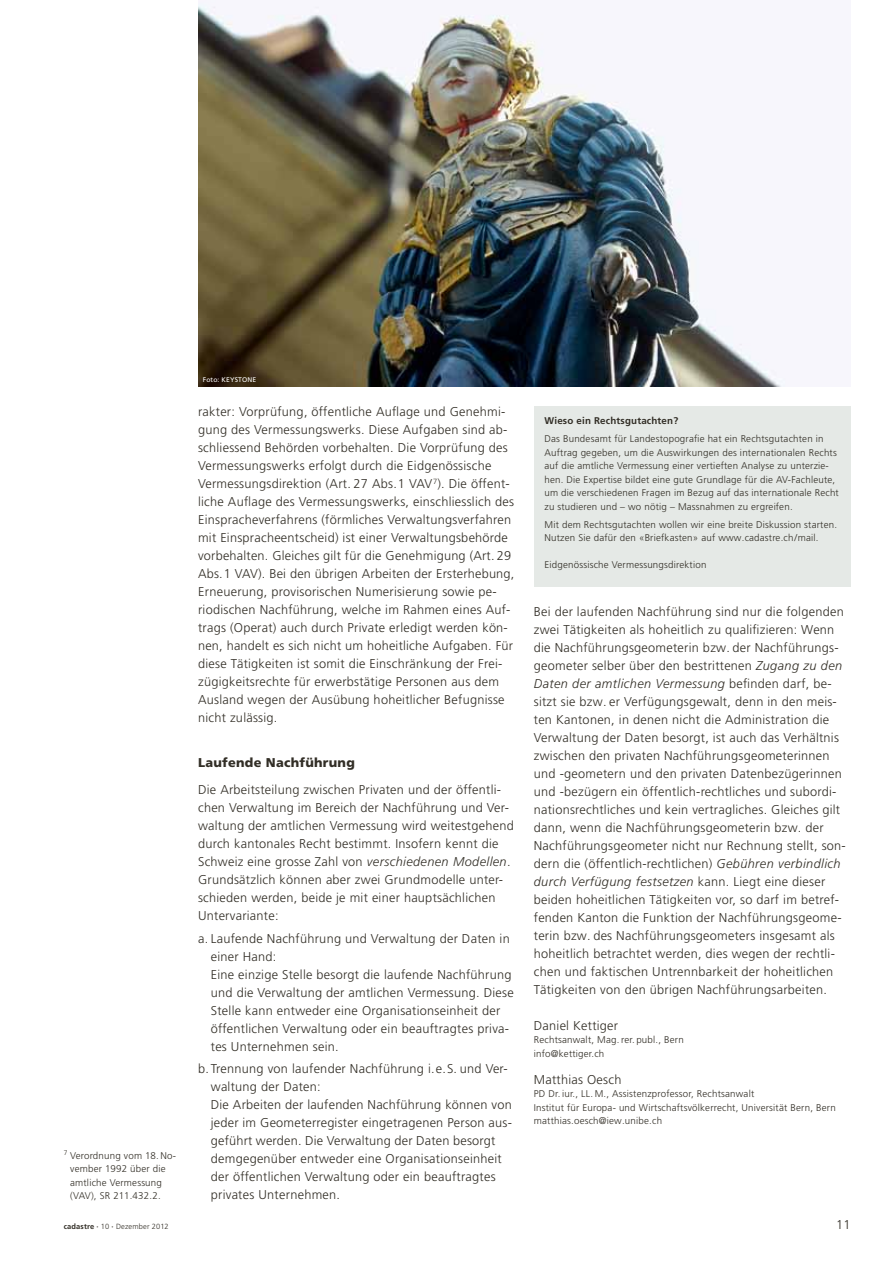
<style>
.page{position:relative;width:893px;height:1263px;background:#fff}
.page>*{position:absolute;margin:0;border:0;box-sizing:border-box;transform-origin:0 0}
._45_Lauftext_dt{font:300 12.75px/18px "Frutiger LT Pro";letter-spacing:.02em;color:#322e26}
._45_Lauftext_dt_Einz{font:300 12.75px/18px "Frutiger LT Pro";letter-spacing:.02em;color:#322e26}
.t1{font:900 12.75px "Frutiger LT Pro";letter-spacing:.02em;color:#322e26}
._45_Legende{font:300 9.75px/13.5px "Frutiger LT Pro";letter-spacing:.02em;color:#322e26}
.t2{font:700 9.75px "Frutiger LT Pro";letter-spacing:.02em;color:#322e26}
.t3{font:300 7.5px "Frutiger LT Pro";letter-spacing:.02em;color:#322e26}
.t4{font:6.75px "Frutiger LT Pro";letter-spacing:.02em;color:#fff}
.s1{font-style:italic}
.s2{font-weight:700}
</style>
<div class="page">
<img style="left:198px;top:3px;width:587px;height:384px">
<div style="left:534px;top:406px;width:316px;height:181px;background:#e5e9e6"></div>
<p class="_45_Legende" style="left:70px;top:1148px;width:107px;text-indent:-6px"><sup>7</sup> Verordnung vom 18.No&shy;vember 1992 über die amtliche Vermessung (VAV), SR 211.432.2.</p>
<p class="t4" style="left:203px;top:376px;width:55px">Foto: KEYSTONE</p>
<p class="_45_Lauftext_dt" style="left:198px;top:403px;width:318px">rakter: Vorprüfung, öffentliche Auflage und Genehmi&shy;gung des Vermessungswerks. Diese Aufgaben sind ab&shy;schliessend Behörden vorbehalten. Die Vorprüfung des Vermessungswerks erfolgt durch die Eidgenössische Vermessungsdirektion (Art. 27 Abs.1 VAV<sup>7</sup>). Die öffent&shy;liche Auflage des Vermessungswerks, einschliesslich des Einspracheverfahrens (förmliches Verwaltungsverfahren mit Einspracheentscheid) ist einer Verwaltungsbehörde vorbehalten. Gleiches gilt für die Genehmigung (Art. 29<br>Abs.1 VAV). Bei den übrigen Arbeiten der Ersterhebung, Erneuerung, provisorischen Numerisierung sowie pe&shy;riodischen Nachführung, welche im Rahmen eines Auf&shy;trags (Operat) auch durch Private erledigt werden kön&shy;nen, handelt es sich nicht um hoheitliche Aufgaben. Für diese Tätigkeiten ist somit die Einschränkung der Frei&shy;zügigkeitsrechte für erwerbstätige Personen aus dem Ausland wegen der Ausübung hoheitlicher Befugnisse nicht zulässig.</p>
<h3 class="t1" style="left:198px;top:755px;width:158px">Laufende Nachführung</h3>
<p class="_45_Lauftext_dt" style="left:198px;top:781px;width:317px">Die Arbeitsteilung zwischen Privaten und der öffentli&shy;chen Verwaltung im Bereich der Nachführung und Ver&shy;waltung der amtlichen Vermessung wird weitestgehend durch kantonales Recht bestimmt. Insofern kennt die Schweiz eine grosse Zahl von <span class="s1">verschiedenen Modellen</span>.<br>Grundsätzlich können aber zwei Grundmodelle unter&shy;schieden werden, beide je mit einer hauptsächlichen Untervariante:</p>
<p class="_45_Lauftext_dt_Einz" style="left:211px;top:929px;width:300px;text-indent:-13px">a. Laufende Nachführung und Verwaltung der Daten in einer Hand:</p>
<p class="_45_Lauftext_dt_Einz" style="left:211px;top:965px;width:304px">Eine einzige Stelle besorgt die laufende Nachführung und die Verwaltung der amtlichen Vermessung. Diese Stelle kann entweder eine Organisationseinheit der öffentlichen Verwaltung oder ein beauftragtes priva&shy;tes Unternehmen sein.</p>
<p class="_45_Lauftext_dt_Einz" style="left:211px;top:1060px;width:298px;text-indent:-13px">b. Trennung von laufender Nachführung i.e.S. und Ver&shy;waltung der Daten:</p>
<p class="_45_Lauftext_dt_Einz" style="left:211px;top:1096px;width:303px">Die Arbeiten der laufenden Nachführung können von jeder im Geometerregister eingetragenen Person aus&shy;geführt werden. Die Verwaltung der Daten besorgt demgegenüber entweder eine Organisationseinheit der öffentlichen Verwaltung oder ein beauftragtes privates Unternehmen.</p>
<h3 class="t2" style="left:544px;top:415px;width:135px">Wieso ein Rechtsgutachten?</h3>
<p class="_45_Legende" style="left:544px;top:432px;width:296px">Das Bundesamt für Landestopografie hat ein Rechtsgutachten in Auftrag gegeben, um die Auswirkungen des internationalen Rechts auf die amtliche Vermessung einer vertieften Analyse zu unterzie&shy;hen. Die Expertise bildet eine gute Grundlage für die AV-Fachleute, um die verschiedenen Fragen im Bezug auf das internationale Recht zu studieren und – wo nötig – Massnahmen zu ergreifen.</p>
<p class="_45_Legende" style="left:544px;top:517px;width:294px">Mit dem Rechtsgutachten wollen wir eine breite Diskussion starten.<br>Nutzen Sie dafür den «Briefkasten» auf www.cadastre.ch/mail.</p>
<p class="_45_Legende" style="left:544px;top:558px;width:163px">Eidgenössische Vermessungsdirektion</p>
<p class="_45_Lauftext_dt" style="left:534px;top:602px;width:314px">Bei der laufenden Nachführung sind nur die folgenden zwei Tätigkeiten als hoheitlich zu qualifizieren: Wenn die Nachführungsgeometerin bzw. der Nachführungs&shy;geometer selber über den bestrittenen <span class="s1">Zugang zu den Daten der amtlichen Vermessung</span> befinden darf, be&shy;sitzt sie bzw. er Verfügungsgewalt, denn in den meis&shy;ten Kantonen, in denen nicht die Administration die Verwaltung der Daten besorgt, ist auch das Verhältnis zwischen den privaten Nachführungsgeometerinnen und -geometern und den privaten Datenbezügerinnen und -bezügern ein öffentlich-rechtliches und subordi&shy;nationsrechtliches und kein vertragliches. Gleiches gilt dann, wenn die Nachführungsgeometerin bzw. der Nachführungsgeometer nicht nur Rechnung stellt, son&shy;dern die (öffentlich-rechtlichen) <span class="s1">Gebühren verbindlich durch Verfügung festsetzen</span> kann. Liegt eine dieser beiden hoheitlichen Tätigkeiten vor, so darf im betref&shy;fenden Kanton die Funktion der Nachführungsgeome&shy;terin bzw. des Nachführungsgeometers insgesamt als hoheitlich betrachtet werden, dies wegen der rechtli&shy;chen und faktischen Untrennbarkeit der hoheitlichen Tätigkeiten von den übrigen Nachführungsarbeiten.</p>
<p class="_45_Lauftext_dt" style="left:534px;top:1016px;width:86px">Daniel Kettiger</p>
<p class="_45_Legende" style="left:534px;top:1033px;width:152px">Rechtsanwalt, Mag.rer. publ., Bern</p>
<p class="_45_Legende" style="left:534px;top:1046px;width:72px">info@kettiger.ch</p>
<p class="_45_Lauftext_dt" style="left:534px;top:1070px;width:89px">Matthias Oesch</p>
<p class="_45_Legende" style="left:534px;top:1087px;width:222px">PD Dr. iur., LL. M., Assistenzprofessor, Rechtsanwalt</p>
<p class="_45_Legende" style="left:534px;top:1100px;width:304px">Institut für Europa- und Wirtschaftsvölkerrecht, Universität Bern, Bern</p>
<p class="_45_Legende" style="left:534px;top:1114px;width:130px">matthias.oesch@iew.unibe.ch</p>
<p class="t3" style="left:64px;top:1222px;width:107px"><span class="s2">cadastre ·</span> 10 <span class="s2">·</span> Dezember 2012</p>
<p class="_45_Lauftext_dt" style="left:836px;top:1216px;width:16px">11</p>
</div>
